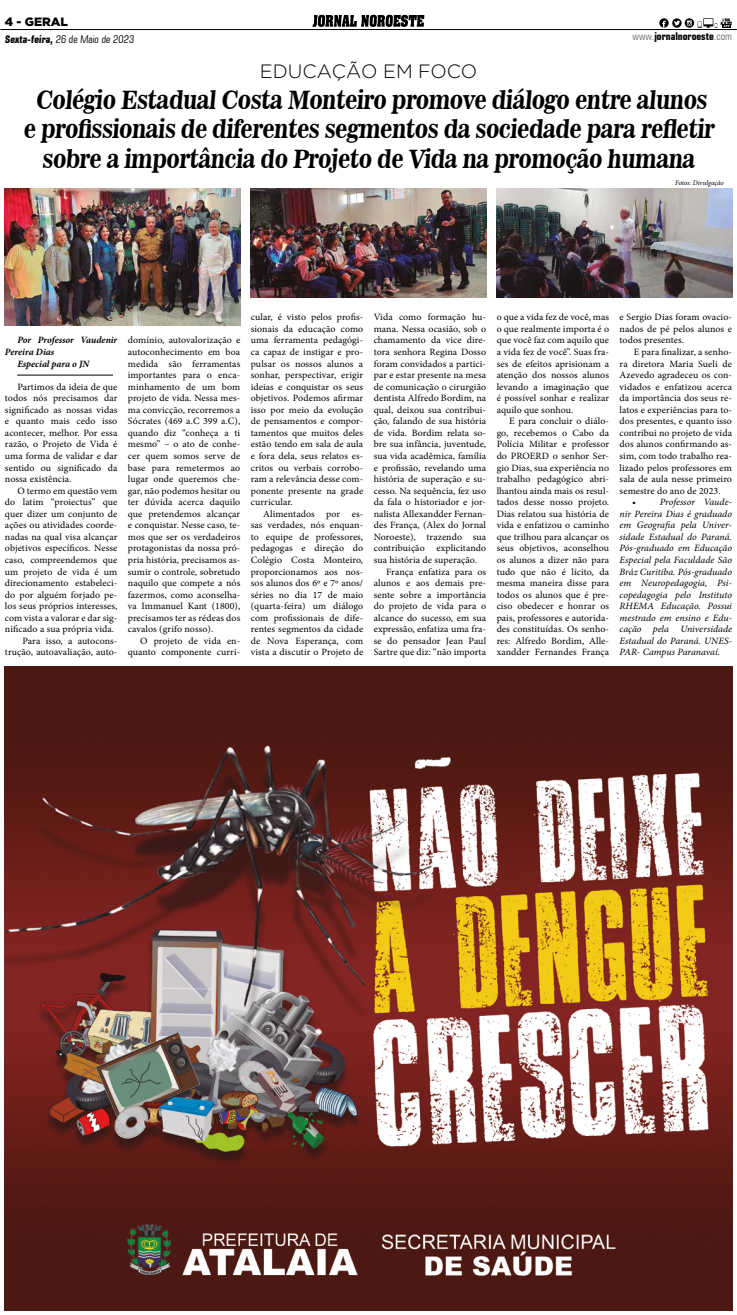
<style>
.page{position:relative;width:737px;height:1315px;background:#fff}
.page>*{position:absolute;margin:0;border:0;box-sizing:border-box;transform-origin:0 0}
.t1{font:25.38px/29.8px "News 701 BT Bold A";letter-spacing:-.03em;color:#000;text-align:center;scale:.86 1}
.t2{font:300 19.25px "Gotham";color:#000}
.t3{font:900 12.08px "Gotham";color:#000}
.t4{font:condensed 10.5px "Square 721 BT";color:#000}
.t5{font:700 condensed 10.5px "Square 721 BT";color:#000}
.t6{font:9.62px/11.5px "Minion Pro";letter-spacing:.005em;color:#000;text-align:justify}
.t7{font:italic 9.62px/11.5px "Minion Pro";color:#000;text-align:justify}
.t8{font:italic 700 9.62px "Minion Pro";letter-spacing:-.005em;color:#000}
.t9{font:italic 7px "Minion Pro";letter-spacing:-.005em;color:#000}
.s1{font-weight:700}
.s2{font-weight:400;color:#706f6f}
</style>
<div class="page">
<hr style="left:0;top:29px;width:737px;height:1px;background:#000">
<svg style="left:312px;top:15px;width:112px;height:12px"></svg>
<svg style="left:659px;top:18px;width:9px;height:10px"></svg>
<svg style="left:672px;top:18px;width:9px;height:10px"></svg>
<svg style="left:674px;top:20px;width:6px;height:6px"></svg>
<svg style="left:684px;top:18px;width:10px;height:10px"></svg>
<svg style="left:687px;top:18px;width:50px;height:12px"></svg>
<img style="left:5px;top:667px;width:727px;height:643px">
<hr style="left:17px;top:375px;width:96px;height:1px;background:#000">
<img style="left:5px;top:188px;width:235px;height:137px">
<img style="left:251px;top:188px;width:235px;height:109px">
<img style="left:496px;top:189px;width:236px;height:108px">
<p class="t3" style="left:5px;top:15px;width:65px">4 - GERAL</p>
<p class="t4" style="left:5px;top:33px;width:132px"><span class="s1">Sexta-feira,</span> 26 de Maio de 2023</p>
<p class="t5" style="left:632px;top:30px;width:101px"><span class="s2">www.</span>jornalnoroeste<span class="s2">.com</span></p>
<h2 class="t2" style="left:260px;top:60px;width:219px">EDUCAÇÃO EM FOCO</h2>
<h1 class="t1" style="left:23px;top:84px;width:808px">Colégio Estadual Costa Monteiro promove diálogo entre alunos e profissionais de diferentes segmentos da sociedade para refletir sobre a importância do Projeto de Vida na promoção humana</h1>
<p class="t9" style="left:675px;top:178px;width:50px">Fotos: Divulgação</p>
<p class="t8" style="left:17px;top:333px;width:101px">Por Professor Vaudenir</p>
<p class="t8" style="left:5px;top:345px;width:51px">Pereira Dias</p>
<p class="t8" style="left:17px;top:357px;width:73px">Especial para o JN</p>
<p class="t6" style="left:5px;top:381px;width:114px;text-indent:12px">Partimos da ideia de que todos nós precisamos dar significado as nossas vidas e quanto mais cedo isso acontecer, melhor. Por essa razão, o Projeto de Vida é uma forma de validar e dar sentido ou significado da nossa existência.</p>
<p class="t6" style="left:17px;top:485px;width:101px">O termo em questão vem</p>
<p class="t6" style="left:5px;top:496px;width:114px">do latim “proiectus” que</p>
<p class="t6" style="left:5px;top:508px;width:114px">quer dizer um conjunto de</p>
<p class="t6" style="left:5px;top:519px;width:114px">ações ou atividades coorde-</p>
<p class="t6" style="left:5px;top:531px;width:114px">nadas na qual visa alcançar</p>
<p class="t6" style="left:5px;top:542px;width:114px">objetivos específicos. Nesse</p>
<p class="t6" style="left:5px;top:554px;width:114px">caso, compreendemos que</p>
<p class="t6" style="left:5px;top:566px;width:114px">um projeto de vida é um</p>
<p class="t6" style="left:5px;top:577px;width:114px">direcionamento estabeleci-</p>
<p class="t6" style="left:5px;top:589px;width:114px">do por alguém forjado pe-</p>
<p class="t6" style="left:5px;top:600px;width:114px">los seus próprios interesses,</p>
<p class="t6" style="left:5px;top:612px;width:114px">com vista a valorar e dar sig-</p>
<p class="t6" style="left:5px;top:623px;width:111px">nificado a sua própria vida.</p>
<p class="t6" style="left:23px;top:635px;width:96px">Para isso, a autocons-</p>
<p class="t6" style="left:5px;top:646px;width:114px">trução, autoavaliação, auto-</p>
<p class="t6" style="left:128px;top:335px;width:114px">domínio, autovalorização e autoconhecimento em boa medida são ferramentas importantes para o enca&shy;minhamento de um bom projeto de vida. Nessa mes&shy;ma convicção, recorremos a Sócrates (469 a.C 399 a.C), quando diz “conheça a ti mesmo” – o ato de conhe&shy;cer quem somos serve de base para remetermos ao lugar onde queremos che&shy;gar, não podemos hesitar ou ter dúvida acerca daquilo que pretendemos alcançar e conquistar. Nesse caso, te&shy;mos que ser os verdadeiros protagonistas da nossa pró&shy;pria história, precisamos as&shy;sumir o controle, sobretudo naquilo que compete a nós fazermos, como aconselha&shy;va Immanuel Kant (1800), precisamos ter as rédeas dos cavalos (grifo nosso).</p>
<p class="t6" style="left:128px;top:635px;width:114px;text-align:right">O projeto de vida en&shy;quanto componente curri-</p>
<p class="t6" style="left:251px;top:311px;width:114px">cular, é visto pelos profis&shy;sionais da educação como uma ferramenta pedagógi&shy;ca capaz de instigar e pro&shy;pulsar os nossos alunos a sonhar, perspectivar, erigir ideias e conquistar os seus objetivos. Podemos afirmar isso por meio da evolução de pensamentos e compor&shy;tamentos que muitos deles estão tendo em sala de aula e fora dela, seus relatos es&shy;critos ou verbais corrobo&shy;ram a relevância desse com&shy;ponente presente na grade curricular.</p>
<p class="t6" style="left:251px;top:508px;width:114px;text-indent:12px">Alimentados por es&shy;sas verdades, nós enquan&shy;to equipe de professores, pedagogas e direção do Colégio Costa Monteiro, proporcionamos aos nos&shy;sos alunos dos 6º e 7º anos/ séries no dia 17 de maio (quarta-feira) um diálogo com profissionais de dife&shy;rentes segmentos da cidade de Nova Esperança, com vista a discutir o Projeto de</p>
<p class="t6" style="left:374px;top:311px;width:114px">Vida como formação hu-</p>
<p class="t6" style="left:374px;top:323px;width:114px">mana. Nessa ocasião, sob o</p>
<p class="t6" style="left:374px;top:335px;width:114px">chamamento da vice dire-</p>
<p class="t6" style="left:374px;top:346px;width:114px">tora senhora Regina Dosso</p>
<p class="t6" style="left:374px;top:358px;width:114px">foram convidados a partici-</p>
<p class="t6" style="left:374px;top:369px;width:114px">par e estar presente na mesa</p>
<p class="t6" style="left:374px;top:381px;width:114px">de comunicação o cirurgião</p>
<p class="t6" style="left:374px;top:392px;width:114px">dentista Alfredo Bordim, na</p>
<p class="t6" style="left:374px;top:404px;width:114px">qual, deixou sua contribui-</p>
<p class="t6" style="left:374px;top:415px;width:114px">ção, falando de sua história</p>
<p class="t6" style="left:374px;top:427px;width:114px">de vida. Bordim relata so-</p>
<p class="t6" style="left:374px;top:438px;width:114px">bre sua infância, juventude,</p>
<p class="t6" style="left:374px;top:450px;width:114px">sua vida acadêmica, família</p>
<p class="t6" style="left:374px;top:462px;width:114px">e profissão, revelando uma</p>
<p class="t6" style="left:374px;top:473px;width:114px">história de superação e su-</p>
<p class="t6" style="left:374px;top:485px;width:114px">cesso. Na sequência, fez uso</p>
<p class="t6" style="left:374px;top:496px;width:114px">da fala o historiador e jor-</p>
<p class="t6" style="left:374px;top:508px;width:114px">nalista Allexandder Fernan-</p>
<p class="t6" style="left:374px;top:519px;width:114px">des França, (Alex do Jornal</p>
<p class="t6" style="left:374px;top:531px;width:114px">Noroeste), trazendo sua</p>
<p class="t6" style="left:374px;top:542px;width:114px">contribuição explicitando</p>
<p class="t6" style="left:374px;top:554px;width:105px">sua história de superação.</p>
<p class="t6" style="left:386px;top:566px;width:101px">França enfatiza para os</p>
<p class="t6" style="left:374px;top:577px;width:114px">alunos e aos demais pre-</p>
<p class="t6" style="left:374px;top:589px;width:114px">sente sobre a importância</p>
<p class="t6" style="left:374px;top:600px;width:114px">do projeto de vida para o</p>
<p class="t6" style="left:374px;top:612px;width:114px">alcance do sucesso, em sua</p>
<p class="t6" style="left:374px;top:623px;width:114px">expressão, enfatiza uma fra-</p>
<p class="t6" style="left:374px;top:635px;width:114px">se do pensador Jean Paul</p>
<p class="t6" style="left:374px;top:646px;width:114px">Sartre que diz: “não importa</p>
<p class="t6" style="left:496px;top:311px;width:114px">o que a vida fez de você, mas o que realmente importa é o que você faz com aquilo que a vida fez de você”. Suas fra&shy;ses de efeitos aprisionam a atenção dos nossos alunos levando a imaginação que é possível sonhar e realizar aquilo que sonhou.</p>
<p class="t6" style="left:496px;top:415px;width:114px;text-indent:12px">E para concluir o diálo&shy;go, recebemos o Cabo da Polícia Militar e professor do PROERD o senhor Ser&shy;gio Dias, sua experiência no trabalho pedagógico abri&shy;lhantou ainda mais os resul&shy;tados desse nosso projeto.<br>Dias relatou sua história de vida e enfatizou o caminho que trilhou para alcançar os seus objetivos, aconselhou os alunos a dizer não para tudo que não é lícito, da mesma maneira disse para todos os alunos que é pre&shy;ciso obedecer e honrar os pais, professores e autorida&shy;des constituídas. Os senho&shy;res: Alfredo Bordim, Alle&shy;xandder Fernandes França</p>
<p class="t6" style="left:619px;top:311px;width:114px">e Sergio Dias foram ovacio&shy;nados de pé pelos alunos e todos presentes.</p>
<p class="t6" style="left:619px;top:346px;width:114px;text-indent:14px">E para finalizar, a senho&shy;ra diretora Maria Sueli de Azevedo agradeceu os con&shy;vidados e enfatizou acerca da importância dos seus re&shy;latos e experiências para to&shy;dos presentes, e quanto isso contribui no projeto de vida dos alunos confirmando as&shy;sim, com todo trabalho rea&shy;lizado pelos professores em sala de aula nesse primeiro semestre do ano de 2023.</p>
<p class="t7" style="left:632px;top:496px;width:5px">•</p>
<p class="t7" style="left:619px;top:496px;width:114px;text-indent:40px">Professor Vaude&shy;nir Pereira Dias é graduado em Geografia pela Univer&shy;sidade Estadual do Paraná.<br>Pós-graduado em Educação Especial pela Faculdade São Bráz Curitiba. Pós-graduado em Neuropedagogia, Psi&shy;copedagogia pelo Instituto RHEMA Educação. Possui mestrado em ensino e Edu&shy;cação pela Universidade Estadual do Paraná. UNES-PAR- Campus Paranavaí.</p>
</div>
